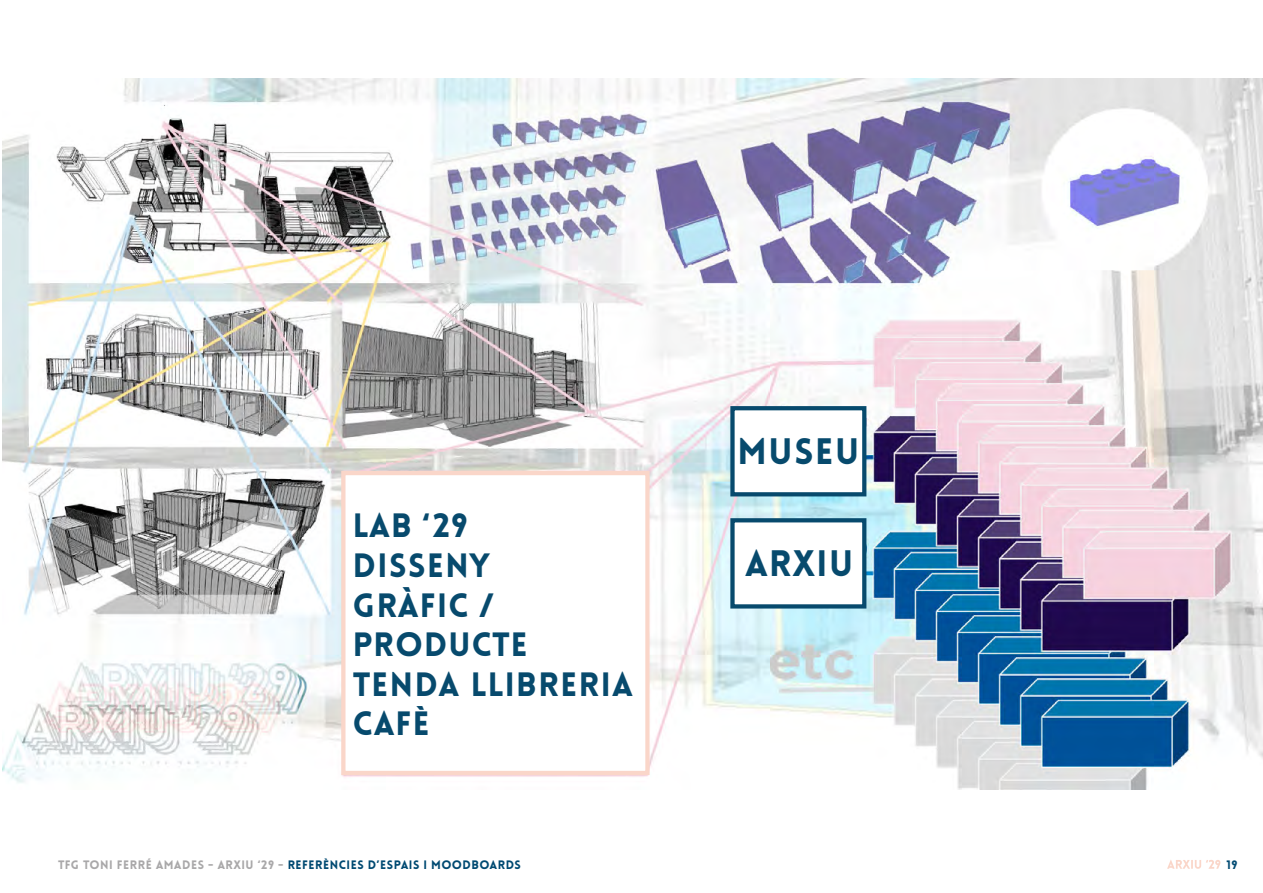
<style>
.page{position:relative;width:1263px;height:893px;background:#fff}
.page>*{position:absolute;margin:0;border:0;box-sizing:border-box;transform-origin:0 0}
.t1{font:900 36px "Lovelo";letter-spacing:.045em;color:#074a6d}
.t2{font:900 33px/39.6px "Lovelo";letter-spacing:.04em;color:#074a6d}
.t3{font:900 12px "Lovelo";letter-spacing:.04em;color:#014a72}
.t4{font:900 12px "Lovelo";color:#004a72}
.s1{color:#a9a8a9}
</style>
<div class="page">
<svg style="left:1167px;top:860px;width:54px;height:9px"></svg>
<img style="left:2px;top:78px;width:1261px;height:711px">
<div style="left:730px;top:406px;width:136px;height:90px;background:#fff;border:4px solid #074a6d"></div>
<div style="left:730px;top:518px;width:136px;height:91px;background:#fff;border:4px solid #074a6d"></div>
<div style="left:341px;top:471px;width:308px;height:304px;background:#fff;border:4px solid #fad6c9"></div>
<h2 class="t2" style="left:353px;top:506px;width:282px">LAB ‘29<br>DISSENY<br>GRÀFIC /<br>PRODUCTE<br>TENDA LLIBRERIA<br>CAFÈ</h2>
<h1 class="t1" style="left:737px;top:429px;width:123px">MUSEU</h1>
<h1 class="t1" style="left:745px;top:541px;width:110px">ARXIU</h1>
<p class="t3" style="left:58px;top:857px;width:464px"><span class="s1">TFG TONI FERRÉ AMADES - ARXIU ‘29 -</span> REFERÈNCIES D’ESPAIS I MOODBOARDS</p>
<p class="t4" style="left:1226px;top:857px;width:13px">19</p>
</div>
